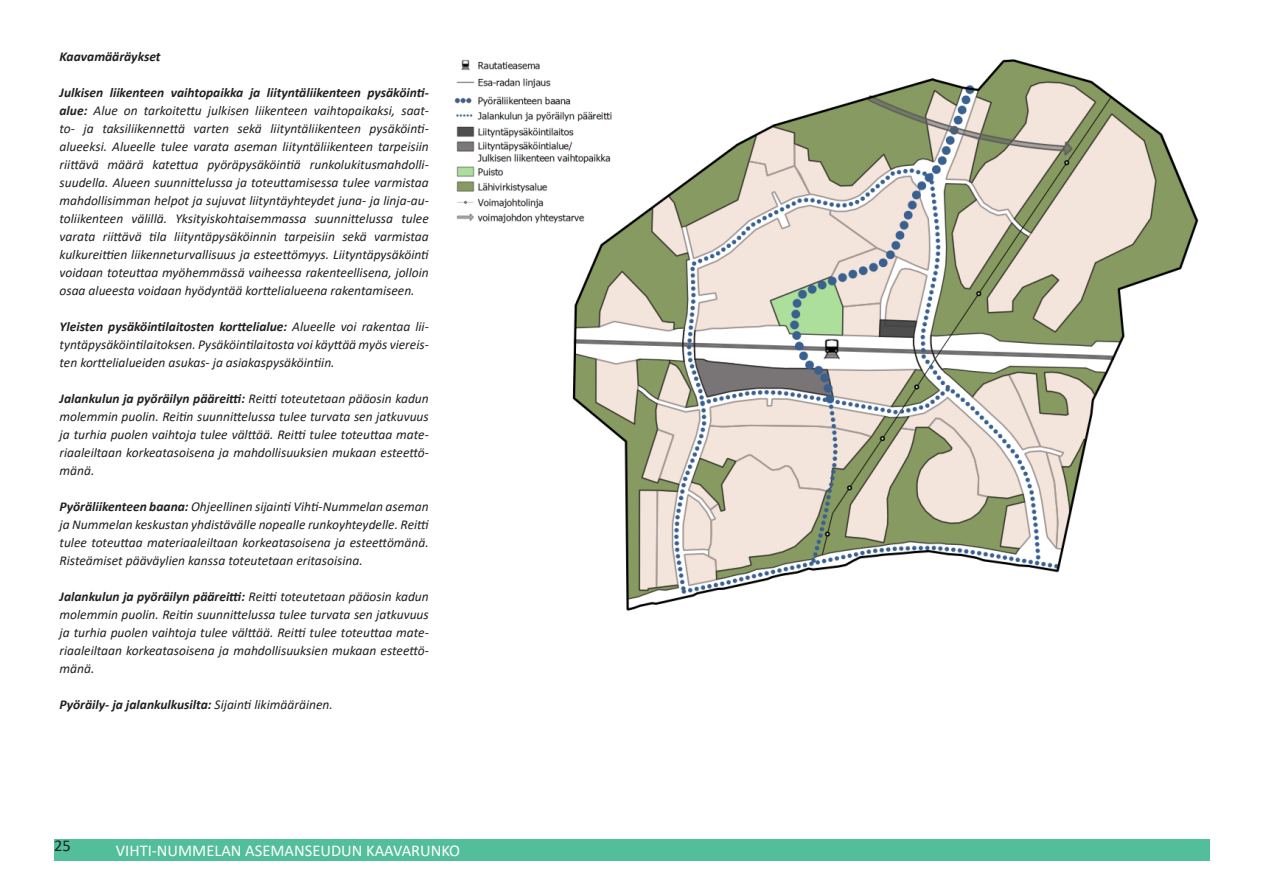
<style>
.page{position:relative;width:1263px;height:893px;background:#fff}
.page>*{position:absolute;margin:0;border:0;box-sizing:border-box;transform-origin:0 0}
.t1{font:16.5px "Calibri";color:#fff}
.t2{font:16.5px "Calibri";color:#231f20}
.Kuvateksti{font:italic 13.5px/18px "Calibri";color:#231f20;text-align:justify}
.Kuvateksti-2{font:italic 700 13.5px "Calibri";color:#231f20}
.s1{font-weight:700}
.s2{font-weight:400}
</style>
<div class="page">
<div style="left:54px;top:839px;width:1156px;height:21px;background:#52be9a"></div>
<img style="left:454px;top:59px;width:745px;height:552px">
<p class="Kuvateksti-2" style="left:60px;top:47px;width:103px">Kaavamääräykset</p>
<p class="Kuvateksti" style="left:60px;top:83px;width:371px"><span class="s1">Julkisen liikenteen vaihtopaikka ja liityntäliikenteen pysäköinti&shy;alue:</span> Alue on tarkoitettu julkisen liikenteen vaihtopaikaksi, saat&shy;to- ja taksiliikennettä varten sekä liityntäliikenteen pysäköinti&shy;alueeksi. Alueelle tulee varata aseman liityntäliikenteen tarpeisiin riittävä määrä katettua pyöräpysäköintiä runkolukitusmahdolli&shy;suudella. Alueen suunnittelussa ja toteuttamisessa tulee varmistaa mahdollisimman helpot ja sujuvat liityntäyhteydet juna- ja linja-au&shy;toliikenteen välillä. Yksityiskohtaisemmassa suunnittelussa tulee varata riittävä tila liityntäpysäköinnin tarpeisiin sekä varmistaa kulkureittien liikenneturvallisuus ja esteettömyys. Liityntäpysäköinti voidaan toteuttaa myöhemmässä vaiheessa rakenteellisena, jolloin osaa alueesta voidaan hyödyntää korttelialueena rakentamiseen.</p>
<p class="Kuvateksti" style="left:60px;top:317px;width:371px"><span class="s1">Yleisten pysäköintilaitosten korttelialue:</span> Alueelle voi rakentaa lii&shy;tyntäpysäköintilaitoksen. Pysäköintilaitosta voi käyttää myös viereis&shy;ten korttelialueiden asukas- ja asiakaspysäköintiin.</p>
<p class="Kuvateksti" style="left:60px;top:389px;width:371px"><span class="s1">Jalankulun ja pyöräilyn pääreitti:</span> Reitti toteutetaan pääosin kadun molemmin puolin. Reitin suunnittelussa tulee turvata sen jatkuvuus ja turhia puolen vaihtoja tulee välttää. Reitti tulee toteuttaa mate&shy;riaaleiltaan korkeatasoisena ja mahdollisuuksien mukaan esteettö&shy;mänä.</p>
<p class="Kuvateksti" style="left:60px;top:497px;width:371px"><span class="s1">Pyöräliikenteen baana:</span> Ohjeellinen sijainti Vihti-Nummelan aseman ja Nummelan keskustan yhdistävälle nopealle runkoyhteydelle. Reitti tulee toteuttaa materiaaleiltaan korkeatasoisena ja esteettömänä.<br>Risteämiset pääväylien kanssa toteutetaan eritasoisina.</p>
<p class="Kuvateksti" style="left:60px;top:587px;width:371px"><span class="s1">Jalankulun ja pyöräilyn pääreitti:</span> Reitti toteutetaan pääosin kadun molemmin puolin. Reitin suunnittelussa tulee turvata sen jatkuvuus ja turhia puolen vaihtoja tulee välttää. Reitti tulee toteuttaa mate&shy;riaaleiltaan korkeatasoisena ja mahdollisuuksien mukaan esteettö&shy;mänä.</p>
<p class="Kuvateksti-2" style="left:60px;top:695px;width:275px">Pyöräily- ja jalankulkusilta: <span class="s2">Sijainti likimääräinen.</span></p>
<p class="t2" style="left:54px;top:834px;width:18px">25</p>
<p class="t1" style="left:116px;top:839px;width:346px">VIHTI-NUMMELAN ASEMANSEUDUN KAAVARUNKO</p>
</div>
